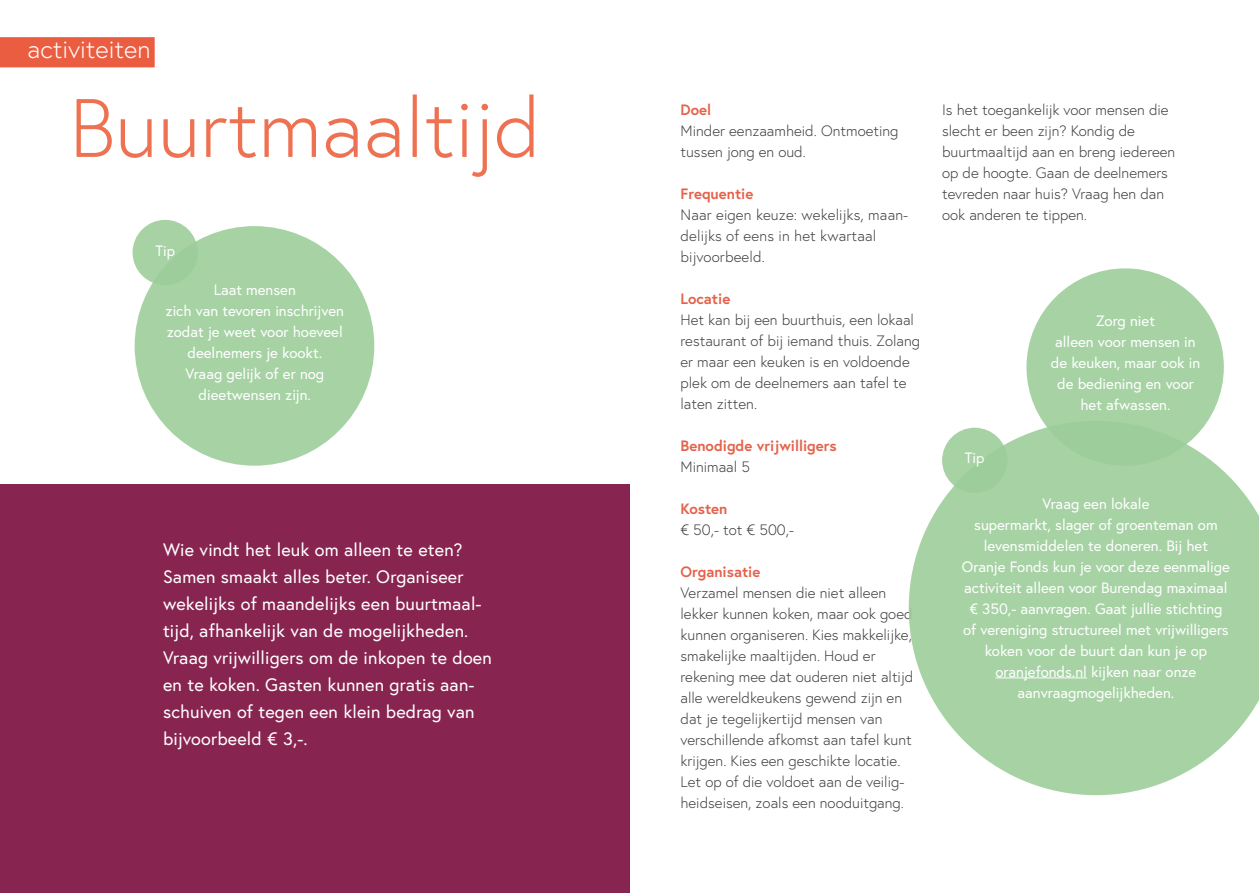
<style>
.page{position:relative;width:1259px;height:893px;background:#fff}
.page>*{position:absolute;margin:0;border:0;box-sizing:border-box;transform-origin:0 0}
.t1{font:300 82.5px "Europa";color:#ee7151}
.t2{font:300 25.5px "Europa";color:#fff}
.t3{font:18px/27px "Europa";letter-spacing:.01em;color:#fff}
.t4{font:300 15px/21px "Europa";color:#3c3c3b}
.t5{font:15px/21px "Europa";color:#fff;text-align:center}
.t6{font:700 15px "Europa";color:#e4624b}
</style>
<div class="page">
<div style="left:0;top:37px;width:155px;height:30px;background:#eb5d40"></div>
<div style="left:0;top:485px;width:629px;height:408px;background:#882450"></div>
<svg style="left:908px;top:421px;width:351px;height:374px;fill:#a6d2a4"></svg>
<div style="left:135px;top:226px;width:239px;height:240px;background:#a6d2a4;border-radius:50%"></div>
<hr style="left:995px;top:678px;width:92px;height:1px;background:#fff">
<div style="left:1026px;top:268px;width:197px;height:198px;background:#a6d2a4;border-radius:50%"></div>
<div style="left:133px;top:220px;width:65px;height:65px;background:#a6d2a4;border-radius:50%"></div>
<div style="left:942px;top:428px;width:65px;height:65px;background:#a6d2a4;border-radius:50%"></div>
<h2 class="t2" style="left:28px;top:33px;width:125px">activiteiten</h2>
<h1 class="t1" style="left:69px;top:77px;width:473px">Buurtmaaltijd</h1>
<p class="t5" style="left:155px;top:240px;width:21px">Tip</p>
<p class="t5" style="left:166px;top:279px;width:180px">Laat mensen<br>zich van tevoren inschrijven zodat je weet voor hoeveel deelnemers je kookt.<br>Vraag gelijk of er nog dieetwensen zijn.</p>
<p class="t3" style="left:163px;top:536px;width:330px">Wie vindt het leuk om alleen te eten?<br>Samen smaakt alles beter. Organiseer wekelijks of maandelijks een buurtmaal&shy;tijd, afhankelijk van de mogelijkheden.<br>Vraag vrijwilligers om de inkopen te doen en te koken. Gasten kunnen gratis aan&shy;schuiven of tegen een klein bedrag van bijvoorbeeld € 3,-.</p>
<p class="t6" style="left:680px;top:99px;width:32px">Doel</p>
<p class="t4" style="left:680px;top:120px;width:219px">Minder eenzaamheid. Ontmoeting tussen jong en oud.</p>
<p class="t6" style="left:680px;top:183px;width:74px">Frequentie</p>
<p class="t4" style="left:680px;top:204px;width:229px">Naar eigen keuze: wekelijks, maan&shy;delijks of eens in het kwartaal bijvoorbeeld.</p>
<p class="t6" style="left:680px;top:288px;width:51px">Locatie</p>
<p class="t4" style="left:680px;top:309px;width:241px">Het kan bij een buurthuis, een lokaal restaurant of bij iemand thuis. Zolang er maar een keuken is en voldoende plek om de deelnemers aan tafel te laten zitten.</p>
<p class="t6" style="left:680px;top:435px;width:158px">Benodigde vrijwilligers</p>
<p class="t4" style="left:680px;top:456px;width:71px">Minimaal 5</p>
<p class="t6" style="left:680px;top:498px;width:48px">Kosten</p>
<p class="t4" style="left:680px;top:519px;width:115px">€ 50,- tot € 500,-</p>
<p class="t6" style="left:680px;top:561px;width:81px">Organisatie</p>
<p class="t4" style="left:680px;top:582px;width:234px">Verzamel mensen die niet alleen lekker kunnen koken, maar ook goed kunnen organiseren. Kies makkelijke, smakelijke maaltijden. Houd er rekening mee dat ouderen niet altijd alle wereldkeukens gewend zijn en dat je tegelijkertijd mensen van verschillende afkomst aan tafel kunt krijgen. Kies een geschikte locatie.<br>Let op of die voldoet aan de veilig&shy;heidseisen, zoals een nooduitgang.</p>
<p class="t4" style="left:942px;top:99px;width:235px">Is het toegankelijk voor mensen die slecht er been zijn? Kondig de buurtmaaltijd aan en breng iedereen op de hoogte. Gaan de deelnemers tevreden naar huis? Vraag hen dan ook anderen te tippen.</p>
<p class="t5" style="left:965px;top:447px;width:21px">Tip</p>
<p class="t5" style="left:1050px;top:310px;width:151px">Zorg niet<br>alleen voor mensen in de keuken, maar ook in de bediening en voor het afwassen.</p>
<p class="t5" style="left:962px;top:493px;width:269px">Vraag een lokale<br>supermarkt, slager of groenteman om levensmiddelen te doneren. Bij het Oranje Fonds kun je voor deze eenmalige activiteit alleen voor Burendag maximaal € 350,- aanvragen. Gaat jullie stichting of vereniging structureel met vrijwilligers koken voor de buurt dan kun je op oranjefonds.nl kijken naar onze aanvraagmogelijkheden.</p>
</div>
